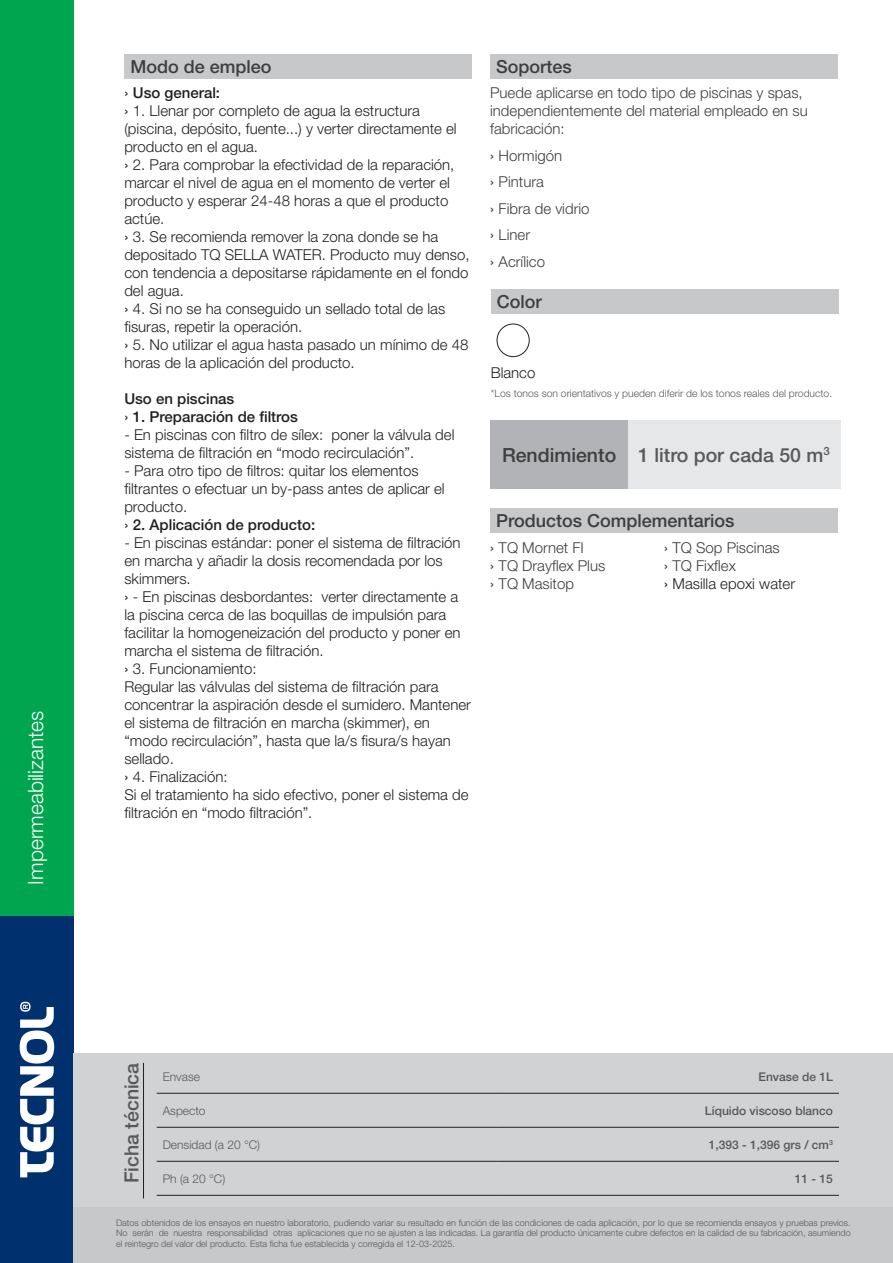
<style>
.page{position:relative;width:893px;height:1263px;background:#fff}
.page>*{position:absolute;margin:0;border:0;box-sizing:border-box;transform-origin:0 0}
.t1{font:300 21px "Helvetica Neue";color:#fff}
.Ficha_técnica{font:500 19.5px "Helvetica Neue";color:#57585a}
.Ficha_técnica-2{font:500 19.5px "Helvetica Neue";color:#3e3e3f}
.Subtitulos{font:500 18px "Helvetica Neue LT Pro";color:#3e3e3f}
.Texto{font:300 15px/18px "Helvetica Neue LT Pro";color:#231f20}
.Texto-2{font:300 15px/18px "Helvetica Neue LT Pro";color:#3e3e3f}
.t2{font:500 15px "Helvetica Neue LT Pro";color:#231f20}
.Tabla_-_parte_derecha{font:500 12px "Helvetica Neue";color:#57585a}
.Tabla-_parte_izquierda{font:300 12px "Helvetica Neue";color:#57585a}
.TITOLS{font:300 10.35px "Helvetica Neue";color:#57585a}
.t3{font:300 9px/10.5px "Helvetica Neue";color:#57585a;text-align:justify}
.s1{font-weight:400}
</style>
<div class="page">
<div style="left:0;top:0;width:74px;height:1263px;background:#00a54f"></div>
<div style="left:0;top:916px;width:74px;height:347px;background:#00306d"></div>
<svg style="left:20px;top:1002px;width:34px;height:175px"></svg>
<div style="left:74px;top:1207px;width:819px;height:56px;background:#c7c8ca"></div>
<div style="left:74px;top:1053px;width:819px;height:154px;background:#d1d2d4"></div>
<hr style="left:143px;top:1063px;width:1px;height:135px;background:#231f20">
<div style="left:490px;top:54px;width:348px;height:25px;background:#c7c8ca"></div>
<div style="left:490px;top:508px;width:348px;height:25px;background:#c7c8ca"></div>
<div style="left:124px;top:54px;width:348px;height:25px;background:#c7c8ca"></div>
<hr style="left:157px;top:1093px;width:341px;height:1px;background:#231f20">
<hr style="left:498px;top:1093px;width:341px;height:1px;background:#231f20">
<hr style="left:157px;top:1127px;width:341px;height:1px;background:#231f20">
<hr style="left:498px;top:1127px;width:341px;height:1px;background:#231f20">
<hr style="left:157px;top:1161px;width:341px;height:1px;background:#231f20">
<hr style="left:498px;top:1161px;width:341px;height:1px;background:#231f20">
<hr style="left:157px;top:1195px;width:341px;height:1px;background:#231f20">
<hr style="left:498px;top:1195px;width:341px;height:1px;background:#231f20">
<div style="left:491px;top:420px;width:137px;height:68px;background:#b2b3b7"></div>
<div style="left:628px;top:420px;width:212px;height:68px;background:#e6e7e9"></div>
<div style="left:491px;top:289px;width:347px;height:25px;background:#c7c8ca"></div>
<div style="left:497px;top:324px;width:33px;height:33px;border:1px solid #231f20;border-radius:50%"></div>
<h1 class="t1" style="left:23px;top:884px;width:175px;rotate:-90deg">Impermeabilizantes</h1>
<p class="Subtitulos" style="left:130px;top:56px;width:143px">Modo de empleo</p>
<p class="t2" style="left:124px;top:84px;width:97px"><span class="s1">›</span> Uso general:</p>
<p class="Texto" style="left:124px;top:101px;width:334px"><span class="s1">›</span> 1. Llenar por completo de agua la estructura (piscina, depósito, fuente...) y verter directamente el producto en el agua.</p>
<p class="Texto" style="left:124px;top:155px;width:332px"><span class="s1">›</span> 2. Para comprobar la efectividad de la reparación, marcar el nivel de agua en el momento de verter el producto y esperar 24-48 horas a que el producto actúe.</p>
<p class="Texto" style="left:124px;top:227px;width:347px"><span class="s1">›</span> 3. Se recomienda remover la zona donde se ha depositado TQ SELLA WATER. Producto muy denso, con tendencia a depositarse rápidamente en el fondo del agua.</p>
<p class="Texto" style="left:124px;top:299px;width:322px"><span class="s1">›</span> 4. Si no se ha conseguido un sellado total de las fisuras, repetir la operación.</p>
<p class="Texto" style="left:124px;top:335px;width:346px"><span class="s1">›</span> 5. No utilizar el agua hasta pasado un mínimo de 48 horas de la aplicación del producto.</p>
<p class="t2" style="left:124px;top:390px;width:112px">Uso en piscinas</p>
<p class="t2" style="left:124px;top:408px;width:175px"><span class="s1">›</span> 1. Preparación de filtros</p>
<p class="Texto" style="left:124px;top:425px;width:332px">- En piscinas con filtro de sílex: poner la válvula del sistema de filtración en “modo recirculación”.</p>
<p class="Texto" style="left:124px;top:461px;width:322px">- Para otro tipo de filtros: quitar los elementos filtrantes o efectuar un by-pass antes de aplicar el producto.</p>
<p class="t2" style="left:124px;top:516px;width:192px"><span class="s1">›</span> 2. Aplicación de producto:</p>
<p class="Texto" style="left:124px;top:533px;width:338px">- En piscinas estándar: poner el sistema de filtración en marcha y añadir la dosis recomendada por los skimmers.</p>
<p class="Texto" style="left:124px;top:587px;width:338px"><span class="s1">›</span> - En piscinas desbordantes: verter directamente a la piscina cerca de las boquillas de impulsión para facilitar la homogeneización del producto y poner en marcha el sistema de filtración.</p>
<p class="Texto" style="left:124px;top:659px;width:348px"><span class="s1">›</span> 3. Funcionamiento:<br>Regular las válvulas del sistema de filtración para concentrar la aspiración desde el sumidero. Mantener el sistema de filtración en marcha (skimmer), en “modo recirculación”, hasta que la/s fisura/s hayan sellado.</p>
<p class="Texto" style="left:124px;top:767px;width:346px"><span class="s1">›</span> 4. Finalización:<br>Si el tratamiento ha sido efectivo, poner el sistema de filtración en “modo filtración”.</p>
<p class="Subtitulos" style="left:496px;top:56px;width:77px">Soportes</p>
<p class="Texto-2" style="left:490px;top:83px;width:319px">Puede aplicarse en todo tipo de piscinas y spas, independientemente del material empleado en su fabricación:</p>
<p class="Texto-2" style="left:490px;top:146px;width:74px"><span class="s1">›</span> Hormigón</p>
<p class="Texto-2" style="left:490px;top:172px;width:55px"><span class="s1">›</span> Pintura</p>
<p class="Texto-2" style="left:490px;top:199px;width:101px"><span class="s1">›</span> Fibra de vidrio</p>
<p class="Texto-2" style="left:490px;top:225px;width:41px"><span class="s1">›</span> Liner</p>
<p class="Texto-2" style="left:490px;top:252px;width:56px"><span class="s1">›</span> Acrílico</p>
<p class="Subtitulos" style="left:497px;top:291px;width:47px">Color</p>
<p class="Texto" style="left:491px;top:363px;width:46px">Blanco</p>
<p class="TITOLS" style="left:491px;top:387px;width:343px">*Los tonos son orientativos y pueden diferir de los tonos reales del producto.</p>
<p class="Ficha_técnica-2" style="left:502px;top:443px;width:116px">Rendimiento</p>
<p class="Ficha_técnica" style="left:638px;top:443px;width:193px">1 litro por cada 50 m<sup>3</sup></p>
<p class="Subtitulos" style="left:496px;top:510px;width:240px">Productos Complementarios</p>
<p class="Texto-2" style="left:490px;top:538px;width:95px"><span class="s1">›</span> TQ Mornet FI</p>
<p class="Texto-2" style="left:490px;top:556px;width:117px"><span class="s1">›</span> TQ Drayflex Plus</p>
<p class="Texto-2" style="left:490px;top:574px;width:85px"><span class="s1">›</span> TQ Masitop</p>
<p class="Texto-2" style="left:664px;top:538px;width:117px"><span class="s1">›</span> TQ Sop Piscinas</p>
<p class="Texto-2" style="left:664px;top:556px;width:73px"><span class="s1">›</span> TQ Fixflex</p>
<p class="Texto" style="left:664px;top:574px;width:133px"><span class="s1">›</span> Masilla epoxi water</p>
<p class="Ficha_técnica" style="left:120px;top:1183px;width:122px;rotate:-90deg">Ficha técnica</p>
<p class="Tabla-_parte_izquierda" style="left:163px;top:1069px;width:39px">Envase</p>
<p class="Tabla_-_parte_derecha" style="left:758px;top:1069px;width:76px">Envase de 1L</p>
<p class="Tabla-_parte_izquierda" style="left:163px;top:1103px;width:44px">Aspecto</p>
<p class="Tabla_-_parte_derecha" style="left:705px;top:1103px;width:130px">Líquido viscoso blanco</p>
<p class="Tabla-_parte_izquierda" style="left:163px;top:1137px;width:99px">Densidad (a 20 °C)</p>
<p class="Tabla_-_parte_derecha" style="left:709px;top:1137px;width:126px">1,393 - 1,396 grs / cm<sup>3</sup></p>
<p class="Tabla-_parte_izquierda" style="left:163px;top:1171px;width:64px">Ph (a 20 °C)</p>
<p class="Tabla_-_parte_derecha" style="left:795px;top:1171px;width:40px">11 - 15</p>
<p class="t3" style="left:116px;top:1217px;width:736px">Datos obtenidos de los ensayos en nuestro laboratorio, pudiendo variar su resultado en función de las condiciones de cada aplicación, por lo que se recomienda ensayos y pruebas previos.<br>No serán de nuestra responsabilidad otras aplicaciones que no se ajusten a las indicadas. La garantía del producto únicamente cubre defectos en la calidad de su fabricación, asumiendo el reintegro del valor del producto. Esta ficha fue establecida y corregida el 12-03-2025.</p>
</div>
